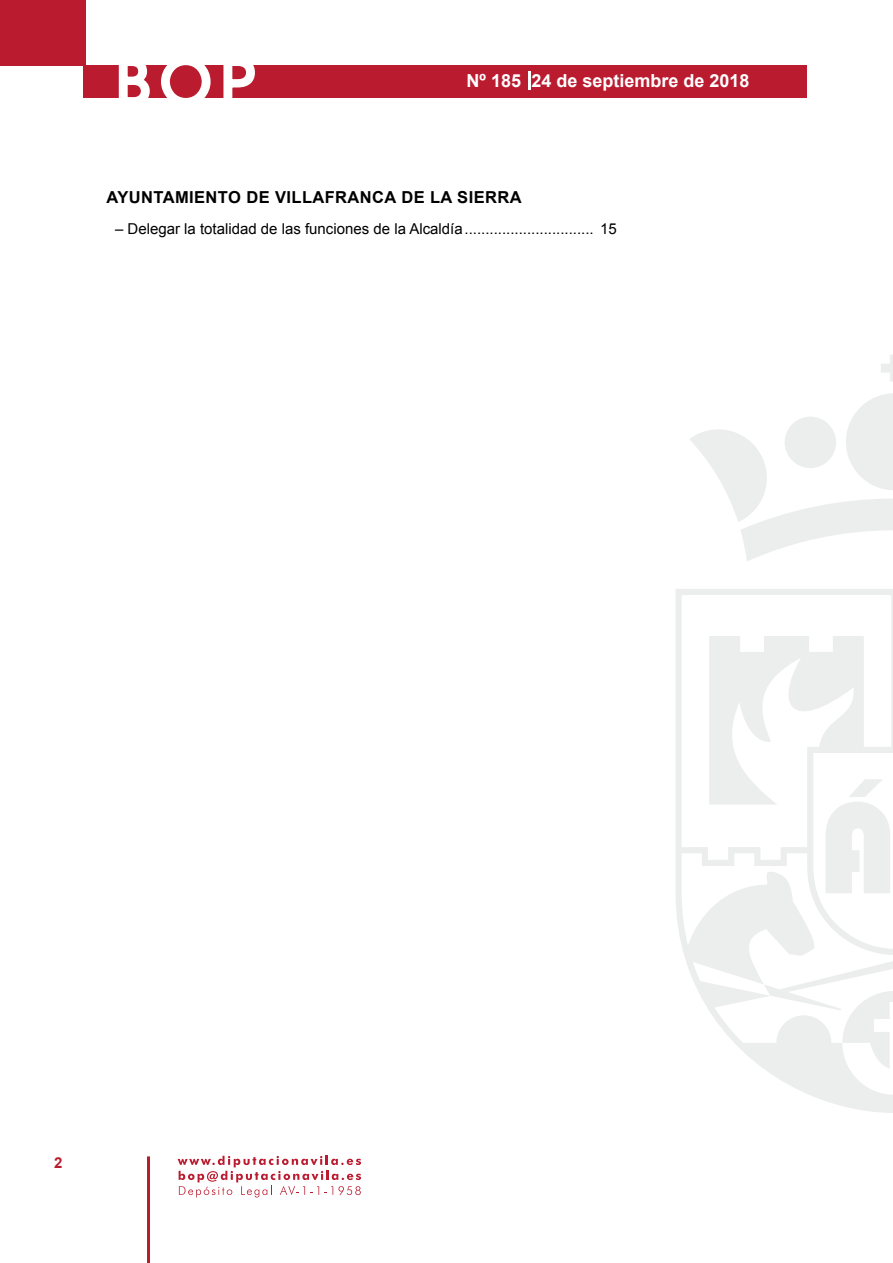
<style>
.page{position:relative;width:893px;height:1263px;background:#fff}
.page>*{position:absolute;margin:0;border:0;box-sizing:border-box;transform-origin:0 0}
.t1{font:500 61.5px "Avant Garde";color:#fff}
.t2{font:700 18px "Arial";color:#fff}
.t3{font:700 16.5px "Arial";letter-spacing:.025em;color:#000}
.t4{font:15px "Arial";color:#000}
.t5{font:700 15px "Arial";color:#ba1b2f}
</style>
<div class="page">
<hr style="left:147px;top:1156px;width:3px;height:107px;background:#ba1b2f">
<div style="left:0;top:0;width:85px;height:66px;background:#ba1b2f"></div>
<div style="left:84px;top:65px;width:723px;height:33px;background:#ba1b2f"></div>
<svg style="left:118px;top:65px;width:32px;height:33px"></svg>
<svg style="left:161px;top:65px;width:50px;height:33px"></svg>
<svg style="left:223px;top:65px;width:32px;height:33px"></svg>
<svg style="left:529px;top:71px;width:2px;height:19px"></svg>
<svg style="left:178px;top:1156px;width:183px;height:41px"></svg>
<svg style="left:881px;top:355px;width:12px;height:27px"></svg>
<svg style="left:690px;top:393px;width:203px;height:168px"></svg>
<svg style="left:676px;top:589px;width:217px;height:524px"></svg>
<svg style="left:764px;top:984px;width:129px;height:86px"></svg>
<svg style="left:825px;top:779px;width:66px;height:114px"></svg>
<h1 class="t1" style="left:115px;top:44px;width:141px">BOP</h1>
<p class="t2" style="left:467px;top:69px;width:284px">Nº 185 24 de septiembre de 2018</p>
<p class="t3" style="left:107px;top:187px;width:417px">AYUNTAMIENTO DE VILLAFRANCA DE LA SIERRA</p>
<p class="t4" style="left:115px;top:219px;width:503px">– Delegar la totalidad de las funciones de la Alcaldía............................... 15</p>
<p class="t5" style="left:54px;top:1153px;width:10px">2</p>
</div>
